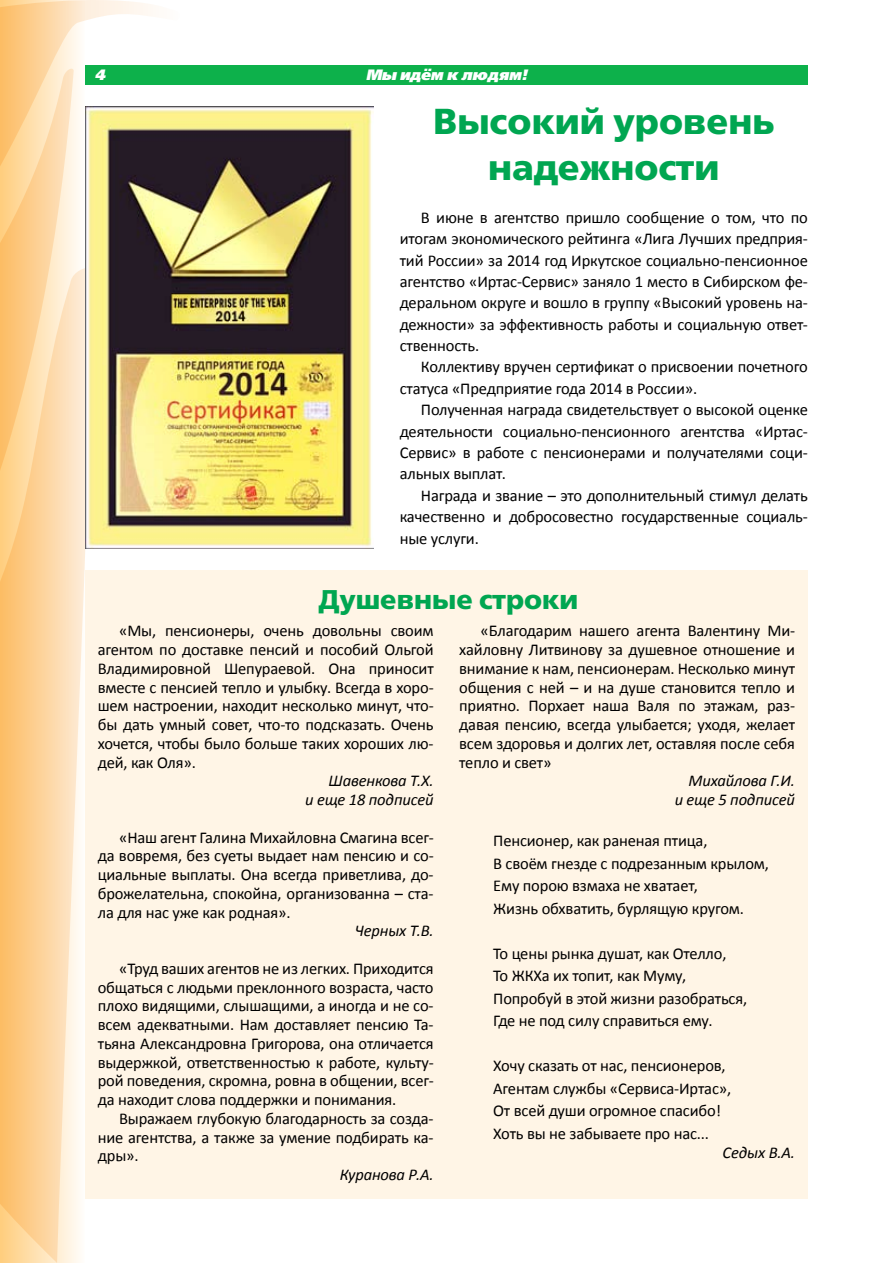
<style>
.page{position:relative;width:893px;height:1263px;background:#fff}
.page>*{position:absolute;margin:0;border:0;box-sizing:border-box;transform-origin:0 0}
.t1{font:36px/45.9px "Free Set Bold C";color:#00a651;text-align:center}
.t2{font:27px "Free Set Bold C";color:#00a651}
.t3{font:16.5px/18.8px "Calibri";letter-spacing:-.01em;color:#000;text-align:justify}
.t4{font:italic 16.5px/18.8px "Calibri";letter-spacing:-.01em;color:#000;text-align:right}
.t5{font:italic 15px "Free Set Extra Bold C";letter-spacing:-.005em;color:#fff}
</style>
<div class="page">
<div style="left:85px;top:66px;width:723px;height:19px;background:#0db14b"></div>
<svg style="left:0;top:528px;width:99px;height:735px"></svg>
<svg style="left:0;top:528px;width:74px;height:397px;background:#fcd095"></svg>
<svg style="left:0;top:0;width:182px;height:528px"></svg>
<div style="left:85px;top:571px;width:723px;height:628px;background:#fff5e6"></div>
<img style="left:85px;top:106px;width:288px;height:442px">
<p class="t5" style="left:94px;top:66px;width:12px">4</p>
<p class="t5" style="left:366px;top:66px;width:163px">Мы идём к людям!</p>
<h1 class="t1" style="left:433px;top:99px;width:343px">Высокий уровень надежности</h1>
<p class="t3" style="left:400px;top:206px;width:410px;line-height:21.5px;text-indent:21px">В июне в агентство пришло сообщение о том, что по итогам экономического рейтинга «Лига Лучших предприя&shy;тий России» за 2014 год Иркутское социально-пенсионное агентство «Иртас-Сервис» заняло 1 место в Сибирском фе&shy;деральном округе и вошло в группу «Высокий уровень на&shy;дежности» за эффективность работы и социальную ответ&shy;ственность.</p>
<p class="t3" style="left:400px;top:355px;width:410px;line-height:21.5px;text-indent:21px">Коллективу вручен сертификат о присвоении почетного статуса «Предприятие года 2014 в России».</p>
<p class="t3" style="left:400px;top:398px;width:410px;line-height:21.5px;text-indent:21px">Полученная награда свидетельствует о высокой оценке деятельности социально-пенсионного агентства «Иртас-Сервис» в работе с пенсионерами и получателями соци&shy;альных выплат.</p>
<p class="t3" style="left:400px;top:484px;width:410px;line-height:21.5px;text-indent:21px">Награда и звание – это дополнительный стимул делать качественно и добросовестно государственные социаль&shy;ные услуги.</p>
<h2 class="t2" style="left:319px;top:584px;width:261px">Душевные строки</h2>
<p class="t3" style="left:98px;top:621px;width:337px;text-indent:21px">«Мы, пенсионеры, очень довольны своим агентом по доставке пенсий и пособий Ольгой Владимировной Шепураевой. Она приносит вместе с пенсией тепло и улыбку. Всегда в хоро&shy;шем настроении, находит несколько минут, что&shy;бы дать умный совет, что-то подсказать. Очень хочется, чтобы было больше таких хороших лю&shy;дей, как Оля».</p>
<p class="t4" style="left:305px;top:771px;width:130px">Шавенкова Т.Х.<br>и еще 18 подписей</p>
<p class="t3" style="left:98px;top:827px;width:337px;text-indent:21px">«Наш агент Галина Михайловна Смагина всег&shy;да вовремя, без суеты выдает нам пенсию и со&shy;циальные выплаты. Она всегда приветлива, до&shy;брожелательна, спокойна, организованна – ста&shy;ла для нас уже как родная».</p>
<p class="t4" style="left:355px;top:921px;width:80px">Черных Т.В.</p>
<p class="t3" style="left:98px;top:958px;width:337px;text-indent:21px">«Труд ваших агентов не из легких. Приходится общаться с людьми преклонного возраста, часто плохо видящими, слышащими, а иногда и не со&shy;всем адекватными. Нам доставляет пенсию Та&shy;тьяна Александровна Григорова, она отличается выдержкой, ответственностью к работе, культу&shy;рой поведения, скромна, ровна в общении, всег&shy;да находит слова поддержки и понимания.</p>
<p class="t3" style="left:98px;top:1108px;width:337px;text-indent:21px">Выражаем глубокую благодарность за созда&shy;ние агентства, а также за умение подбирать ка&shy;дры».</p>
<p class="t4" style="left:340px;top:1164px;width:95px">Куранова Р.А.</p>
<p class="t3" style="left:459px;top:621px;width:337px;text-indent:21px">«Благодарим нашего агента Валентину Ми&shy;хайловну Литвинову за душевное отношение и внимание к нам, пенсионерам. Несколько минут общения с ней – и на душе становится тепло и приятно. Порхает наша Валя по этажам, раз&shy;давая пенсию, всегда улыбается; уходя, желает всем здоровья и долгих лет, оставляя после себя тепло и свет»</p>
<p class="t4" style="left:675px;top:771px;width:122px">Михайлова Г.И.<br>и еще 5 подписей</p>
<p class="t3" style="left:493px;top:829px;width:277px;line-height:22.5px;text-align:left">Пенсионер, как раненая птица,<br>В своём гнезде с подрезанным крылом,<br>Ему порою взмаха не хватает,<br>Жизнь обхватить, бурлящую кругом.</p>
<p class="t3" style="left:493px;top:941px;width:255px;line-height:22.5px;text-align:left">То цены рынка душат, как Отелло,<br>То ЖКХа их топит, как Муму,<br>Попробуй в этой жизни разобраться,<br>Где не под силу справиться ему.</p>
<p class="t3" style="left:493px;top:1054px;width:240px;line-height:22.5px;text-align:left">Хочу сказать от нас, пенсионеров,<br>Агентам службы «Сервиса-Иртас»,<br>От всей души огромное спасибо!<br>Хоть вы не забываете про нас...</p>
<p class="t4" style="left:723px;top:1142px;width:74px">Седых В.А.</p>
</div>
